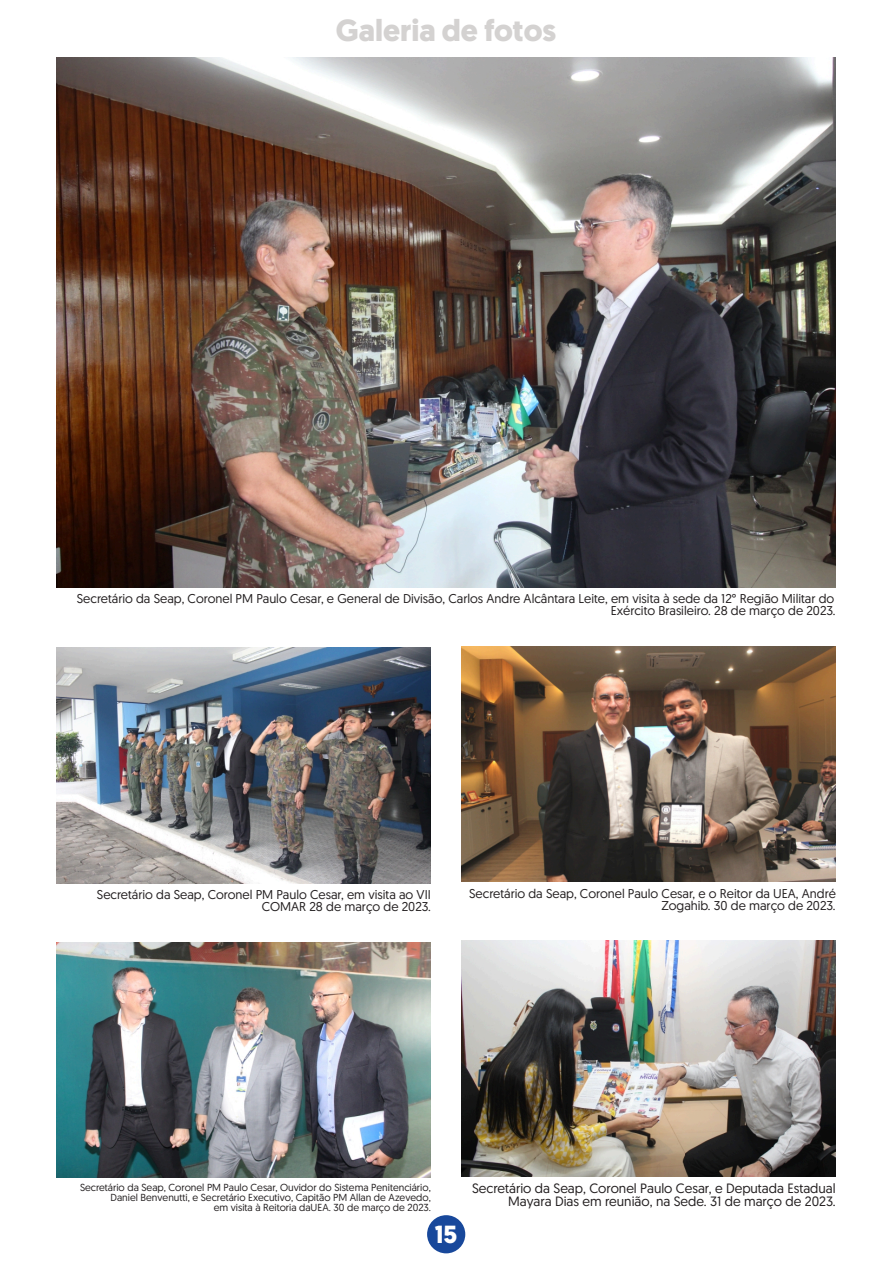
<style>
.page{position:relative;width:893px;height:1263px;background:#fff}
.page>*{position:absolute;margin:0;border:0;box-sizing:border-box;transform-origin:0 0}
.t1{font:700 30.6px "Geomanist";color:#d4d2d1}
.t2{font:700 24.75px "Geomanist";color:#fff}
.t3{font:13.5px/12.9px "Geomanist";color:#231f20;text-align:right}
.t4{font:12.75px/12.1px "Geomanist";color:#231f20;text-align:right}
.t5{font:10.2px/9.8px "Geomanist";color:#231f20;text-align:right}
</style>
<div class="page">
<img style="left:461px;top:941px;width:375px;height:235px">
<img style="left:633px;top:978px;width:41px;height:53px">
<img style="left:461px;top:646px;width:375px;height:236px">
<img style="left:57px;top:942px;width:374px;height:236px">
<img style="left:57px;top:648px;width:374px;height:235px">
<div style="left:427px;top:1215px;width:38px;height:38px;background:#18489b;border-radius:50%"></div>
<img style="left:57px;top:57px;width:779px;height:530px">
<h1 class="t1" style="left:336px;top:18px;width:222px">Galeria de fotos</h1>
<p class="t4" style="left:77px;top:594px;width:760px">Secretário da Seap, Coronel PM Paulo Cesar, e General de Divisão, Carlos Andre Alcântara Leite, em visita à sede da 12° Região Militar do<br>Exército Brasileiro. 28 de março de 2023.</p>
<p class="t4" style="left:97px;top:890px;width:335px">Secretário da Seap, Coronel PM Paulo Cesar, em visita ao VII<br>COMAR 28 de março de 2023.</p>
<p class="t4" style="left:469px;top:888px;width:368px">Secretário da Seap, Coronel Paulo Cesar, e o Reitor da UEA, André<br>Zogahib. 30 de março de 2023.</p>
<p class="t5" style="left:80px;top:1183px;width:352px">Secretário da Seap, Coronel PM Paulo Cesar, Ouvidor do Sistema Penitenciário,<br>Daniel Benvenutti, e Secretário Executivo, Capitão PM Allan de Azevedo,<br>em visita à Reitoria daUEA. 30 de março de 2023.</p>
<h2 class="t2" style="left:435px;top:1224px;width:24px">15</h2>
<p class="t3" style="left:472px;top:1183px;width:365px">Secretário da Seap, Coronel Paulo Cesar, e Deputada Estadual<br>Mayara Dias em reunião, na Sede. 31 de março de 2023.</p>
</div>
